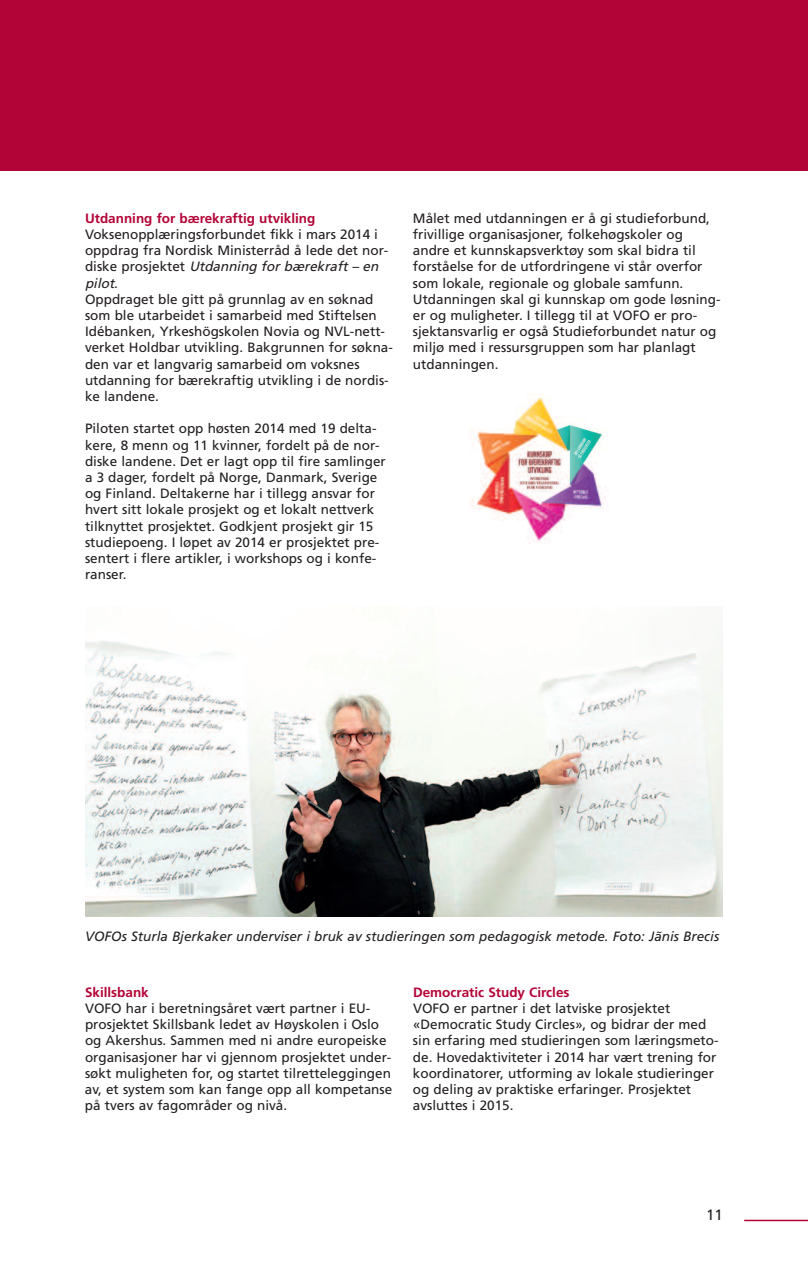
<style>
.page{position:relative;width:808px;height:1263px;background:#fff}
.page>*{position:absolute;margin:0;border:0;box-sizing:border-box;transform-origin:0 0}
.t1{font:15px "Frutiger";color:#231f20}
.t2{font:13.5px/16.2px "Frutiger";color:#231f20}
.t3{font:italic 13.5px "Frutiger";color:#231f20}
.t4{font:700 13.5px "Frutiger";color:#b30437}
.s1{font-style:italic}
</style>
<div class="page">
<div style="left:0;top:0;width:808px;height:170px;background:#b30437"></div>
<hr style="left:744px;top:1220px;width:64px;height:1px;background:#b30437">
<img style="left:470px;top:394px;width:138px;height:150px">
<img style="left:85px;top:641px;width:638px;height:275px">
<p class="t4" style="left:85px;top:213px;width:232px">Utdanning for bærekraftig utvikling</p>
<p class="t2" style="left:85px;top:227px;width:309px">Voksenopplæringsforbundet fikk i mars 2014 i oppdrag fra Nordisk Ministerråd å lede det nor&shy;diske prosjektet <span class="s1">Utdanning for bærekraft – en pilot</span>.<br>Oppdraget ble gitt på grunnlag av en søknad som ble utarbeidet i samarbeid med Stiftelsen Idébanken, Yrkeshögskolen Novia og NVL-nett&shy;verket Holdbar utvikling. Bakgrunnen for søkna&shy;den var et langvarig samarbeid om voksnes utdanning for bærekraftig utvikling i de nordis&shy;ke landene.</p>
<p class="t2" style="left:85px;top:422px;width:302px">Piloten startet opp høsten 2014 med 19 delta&shy;kere, 8 menn og 11 kvinner, fordelt på de nor&shy;diske landene. Det er lagt opp til fire samlinger a 3 dager, fordelt på Norge, Danmark, Sverige og Finland. Deltakerne har i tillegg ansvar for hvert sitt lokale prosjekt og et lokalt nettverk tilknyttet prosjektet. Godkjent prosjekt gir 15 studiepoeng. I løpet av 2014 er prosjektet pre&shy;sentert i flere artikler, i workshops og i konfe&shy;ranser.</p>
<p class="t2" style="left:413px;top:211px;width:309px">Målet med utdanningen er å gi studieforbund, frivillige organisasjoner, folkehøgskoler og andre et kunnskapsverktøy som skal bidra til forståelse for de utfordringene vi står overfor som lokale, regionale og globale samfunn.<br>Utdanningen skal gi kunnskap om gode løsning&shy;er og muligheter. I tillegg til at VOFO er pro&shy;sjektansvarlig er også Studieforbundet natur og miljø med i ressursgruppen som har planlagt utdanningen.</p>
<p class="t3" style="left:85px;top:931px;width:636px">VOFOs Sturla Bjerkaker underviser i bruk av studieringen som pedagogisk metode. Foto: Jãnis Brecis</p>
<p class="t4" style="left:85px;top:986px;width:65px">Skillsbank</p>
<p class="t2" style="left:85px;top:1001px;width:309px">VOFO har i beretningsåret vært partner i EU&shy;prosjektet Skillsbank ledet av Høyskolen i Oslo og Akershus. Sammen med ni andre europeiske organisasjoner har vi gjennom prosjektet under&shy;søkt muligheten for, og startet tilretteleggingen av, et system som kan fange opp all kompetanse på tvers av fagområder og nivå.</p>
<p class="t4" style="left:413px;top:986px;width:158px">Democratic Study Circles</p>
<p class="t2" style="left:413px;top:1001px;width:307px">VOFO er partner i det latviske prosjektet «Democratic Study Circles», og bidrar der med sin erfaring med studieringen som læringsmeto&shy;de. Hovedaktiviteter i 2014 har vært trening for koordinatorer, utforming av lokale studieringer og deling av praktiske erfaringer. Prosjektet avsluttes i 2015.</p>
<p class="t1" style="left:706px;top:1209px;width:18px">11</p>
</div>
